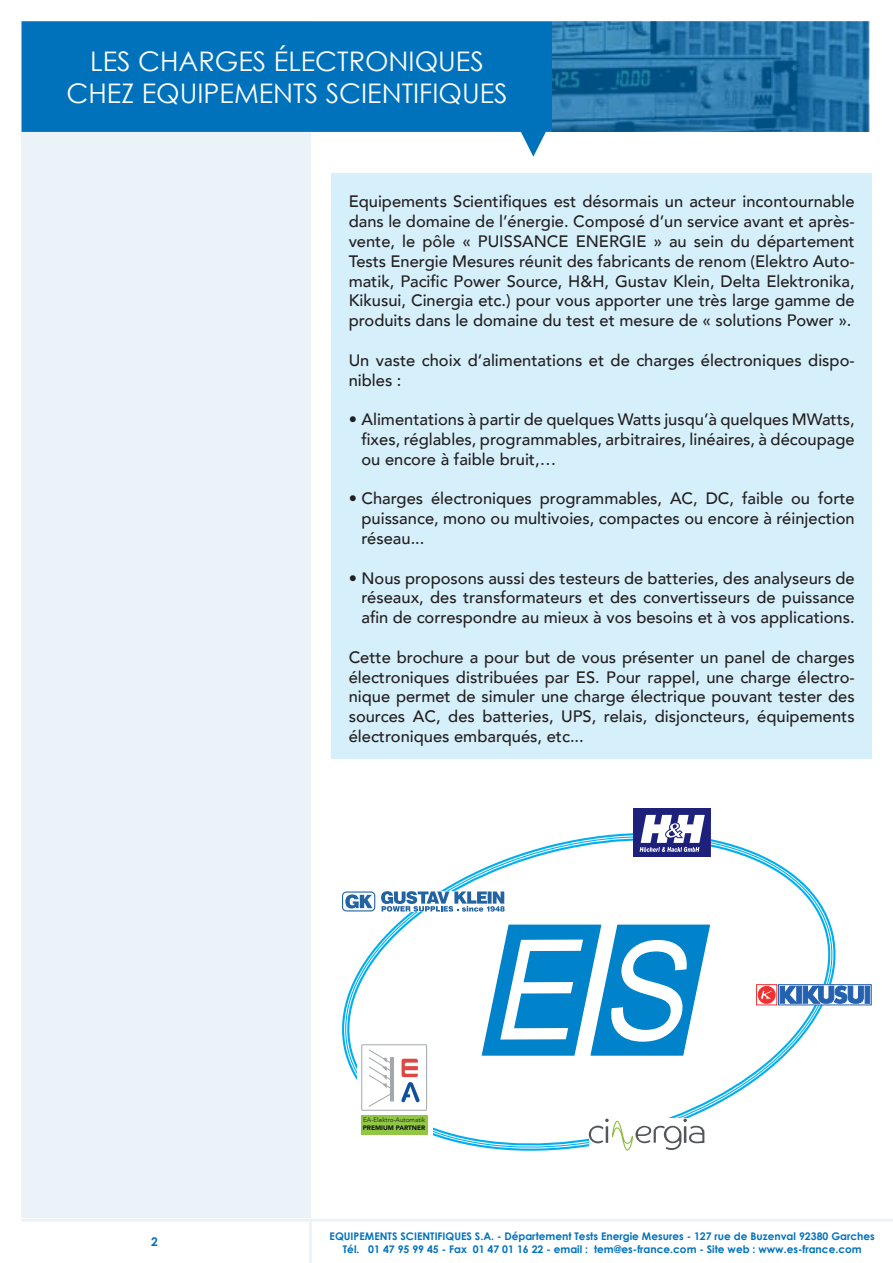
<style>
.page{position:relative;width:893px;height:1263px;background:#fff}
.page>*{position:absolute;margin:0;border:0;box-sizing:border-box;transform-origin:0 0}
.t1{font:27px/32.4px "Century Gothic";color:#fff;text-align:center}
.t2{font:500 16.5px/19.8px "Avenir";color:#231f20;text-align:justify}
.t3{font:700 12px "Century Gothic";color:#0072bc}
.t4{font:700 10.5px/12.6px "Century Gothic";color:#0072bc;text-align:center}
.t5{font:300 6.45px "Avenir";color:#0f1313}
.t6{font:900 6.45px "Avenir";color:#0f1313}
</style>
<div class="page">
<div style="left:21px;top:21px;width:289px;height:1196px;background:#ebf3f9"></div>
<svg style="left:22px;top:21px;width:531px;height:136px;fill:#0072bc"></svg>
<img style="left:553px;top:21px;width:316px;height:111px">
<hr style="left:21px;top:1219px;width:872px;height:3px;background:#0072bc">
<hr style="left:309px;top:1222px;width:3px;height:41px;background:#0072bc">
<div style="left:332px;top:174px;width:540px;height:585px;background:#d6f0fb"></div>
<svg style="left:342px;top:819px;width:504px;height:332px"></svg>
<svg style="left:482px;top:924px;width:228px;height:132px"></svg>
<div style="left:358px;top:1044px;width:75px;height:91px;background:#fff"></div>
<div style="left:362px;top:1044px;width:65px;height:66px;border:1px solid #a4a8ab"></div>
<svg style="left:401px;top:1059px;width:18px;height:43px"></svg>
<svg style="left:369px;top:1049px;width:25px;height:58px"></svg>
<div style="left:361px;top:1115px;width:66px;height:20px;background:#91c745"></div>
<div style="left:633px;top:809px;width:77px;height:48px;background:#1e217b"></div>
<svg style="left:640px;top:815px;width:65px;height:37px"></svg>
<svg style="left:758px;top:986px;width:17px;height:17px"></svg>
<div style="left:756px;top:984px;width:21px;height:21px;border:1px solid #ee3131"></div>
<svg style="left:801px;top:986px;width:64px;height:17px"></svg>
<div style="left:778px;top:984px;width:93px;height:21px;border:1px solid #2462af"></div>
<div style="left:758px;top:986px;width:17px;height:17px;background:#ee3131;border-radius:50%"></div>
<div style="left:758px;top:986px;width:17px;height:17px;border:1px solid #ee3131;border-radius:50%"></div>
<svg style="left:760px;top:990px;width:13px;height:9px"></svg>
<div style="left:797px;top:986px;width:4px;height:17px;border:1px solid #2462af"></div>
<svg style="left:803px;top:985px;width:60px;height:19px"></svg>
<div style="left:865px;top:986px;width:5px;height:17px;background:#2462af"></div>
<div style="left:865px;top:986px;width:5px;height:17px;border:1px solid #2462af"></div>
<svg style="left:780px;top:986px;width:17px;height:18px"></svg>
<svg style="left:589px;top:1118px;width:115px;height:33px"></svg>
<div style="left:342px;top:891px;width:163px;height:21px;background:#fff"></div>
<svg style="left:342px;top:891px;width:33px;height:20px"></svg>
<svg style="left:381px;top:891px;width:124px;height:21px"></svg>
<h1 class="t1" style="left:66px;top:44px;width:443px">LES CHARGES ÉLECTRONIQUES<br>CHEZ EQUIPEMENTS SCIENTIFIQUES</h1>
<p class="t2" style="left:349px;top:191px;width:507px">Equipements Scientifiques est désormais un acteur incontournable dans le domaine de l’énergie. Composé d’un service avant et après&shy;vente, le pôle « PUISSANCE ENERGIE » au sein du département Tests Energie Mesures réunit des fabricants de renom (Elektro Auto&shy;matik, Pacific Power Source, H&amp;H, Gustav Klein, Delta Elektronika, Kikusui, Cinergia etc.) pour vous apporter une très large gamme de produits dans le domaine du test et mesure de « solutions Power ».</p>
<p class="t2" style="left:349px;top:349px;width:507px">Un vaste choix d’alimentations et de charges électroniques dispo&shy;nibles :</p>
<p class="t2" style="left:361px;top:409px;width:495px;text-indent:-13px">• Alimentations à partir de quelques Watts jusqu’à quelques MWatts, fixes, réglables, programmables, arbitraires, linéaires, à découpage ou encore à faible bruit,…</p>
<p class="t2" style="left:361px;top:488px;width:495px;text-indent:-13px">• Charges électroniques programmables, AC, DC, faible ou forte puissance, mono ou multivoies, compactes ou encore à réinjection réseau...</p>
<p class="t2" style="left:361px;top:567px;width:495px;text-indent:-13px">• Nous proposons aussi des testeurs de batteries, des analyseurs de réseaux, des transformateurs et des convertisseurs de puissance afin de correspondre au mieux à vos besoins et à vos applications.</p>
<p class="t2" style="left:349px;top:646px;width:507px">Cette brochure a pour but de vous présenter un panel de charges électroniques distribuées par ES. Pour rappel, une charge électro&shy;nique permet de simuler une charge électrique pouvant tester des sources AC, des batteries, UPS, relais, disjoncteurs, équipements électroniques embarqués, etc...</p>
<p class="t3" style="left:151px;top:1234px;width:8px">2</p>
<p class="t5" style="left:363px;top:1116px;width:64px">EA-Elektro-Automatik</p>
<p class="t6" style="left:363px;top:1122px;width:64px">PREMIUM PARTNER</p>
<p class="t4" style="left:330px;top:1230px;width:547px">EQUIPEMENTS SCIENTIFIQUES S.A. - Département Tests Energie Mesures - 127 rue de Buzenval 92380 Garches<br>Tél. 01 47 95 99 45 - Fax 01 47 01 16 22 - email : tem@es-france.com - Site web : www.es-france.com</p>
</div>
